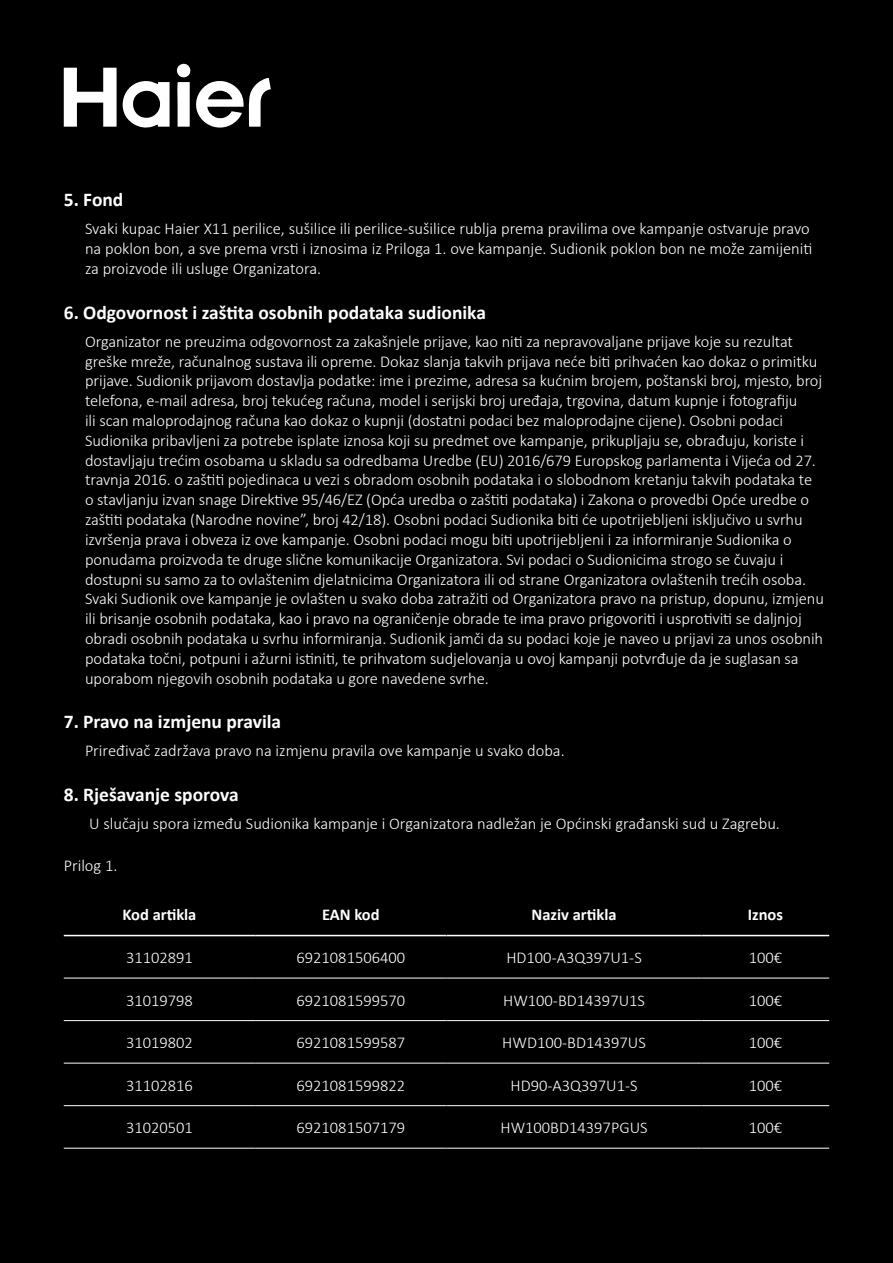
<style>
.page{position:relative;width:893px;height:1263px;background:#000}
.page>*{position:absolute;margin:0;border:0;box-sizing:border-box;transform-origin:0 0}
.t1{font:700 19.5px "Calibri";color:#fff}
.t2{font:300 16.5px/19.8px "Calibri";letter-spacing:-.005em;color:#fff}
.t3{font:700 16.5px "Calibri";color:#fff}
</style>
<div class="page">
<svg style="left:64px;top:63px;width:207px;height:65px"></svg>
<hr style="left:64px;top:935px;width:191px;height:1px;background:#fff">
<hr style="left:255px;top:935px;width:191px;height:1px;background:#fff">
<hr style="left:446px;top:935px;width:256px;height:1px;background:#fff">
<hr style="left:702px;top:935px;width:127px;height:1px;background:#fff">
<hr style="left:64px;top:978px;width:191px;height:1px;background:#fff">
<hr style="left:255px;top:978px;width:191px;height:1px;background:#fff">
<hr style="left:446px;top:978px;width:256px;height:1px;background:#fff">
<hr style="left:702px;top:978px;width:127px;height:1px;background:#fff">
<hr style="left:64px;top:1020px;width:191px;height:1px;background:#fff">
<hr style="left:255px;top:1020px;width:191px;height:1px;background:#fff">
<hr style="left:446px;top:1020px;width:256px;height:1px;background:#fff">
<hr style="left:702px;top:1020px;width:127px;height:1px;background:#fff">
<hr style="left:64px;top:1063px;width:191px;height:1px;background:#fff">
<hr style="left:255px;top:1063px;width:191px;height:1px;background:#fff">
<hr style="left:446px;top:1063px;width:256px;height:1px;background:#fff">
<hr style="left:702px;top:1063px;width:127px;height:1px;background:#fff">
<hr style="left:64px;top:1105px;width:191px;height:1px;background:#fff">
<hr style="left:255px;top:1105px;width:191px;height:1px;background:#fff">
<hr style="left:446px;top:1105px;width:256px;height:1px;background:#fff">
<hr style="left:702px;top:1105px;width:127px;height:1px;background:#fff">
<hr style="left:64px;top:1148px;width:191px;height:1px;background:#fff">
<hr style="left:255px;top:1148px;width:191px;height:1px;background:#fff">
<hr style="left:446px;top:1148px;width:256px;height:1px;background:#fff">
<hr style="left:702px;top:1148px;width:127px;height:1px;background:#fff">
<p class="t1" style="left:64px;top:186px;width:61px">5. Fond</p>
<p class="t2" style="left:85px;top:219px;width:729px">Svaki kupac Haier X11 perilice, sušilice ili perilice-sušilice rublja prema pravilima ove kampanje ostvaruje pravo na poklon bon, a sve prema vrsti i iznosima iz Priloga 1. ove kampanje. Sudionik poklon bon ne može zamijeniti za proizvode ili usluge Organizatora.</p>
<p class="t1" style="left:64px;top:298px;width:424px">6. Odgovornost i zaštita osobnih podataka sudionika</p>
<p class="t2" style="left:85px;top:331px;width:740px">Organizator ne preuzima odgovornost za zakašnjele prijave, kao niti za nepravovaljane prijave koje su rezultat greške mreže, računalnog sustava ili opreme. Dokaz slanja takvih prijava neće biti prihvaćen kao dokaz o primitku prijave. Sudionik prijavom dostavlja podatke: ime i prezime, adresa sa kućnim brojem, poštanski broj, mjesto, broj telefona, e-mail adresa, broj tekućeg računa, model i serijski broj uređaja, trgovina, datum kupnje i fotografiju<br>ili scan maloprodajnog računa kao dokaz o kupnji (dostatni podaci bez maloprodajne cijene). Osobni podaci Sudionika pribavljeni za potrebe isplate iznosa koji su predmet ove kampanje, prikupljaju se, obrađuju, koriste i dostavljaju trećim osobama u skladu sa odredbama Uredbe (EU) 2016/679 Europskog parlamenta i Vijeća od 27. travnja 2016. o zaštiti pojedinaca u vezi s obradom osobnih podataka i o slobodnom kretanju takvih podataka te o stavljanju izvan snage Direktive 95/46/EZ (Opća uredba o zaštiti podataka) i Zakona o provedbi Opće uredbe o zaštiti podataka (Narodne novine”, broj 42/18). Osobni podaci Sudionika biti će upotrijebljeni isključivo u svrhu izvršenja prava i obveza iz ove kampanje. Osobni podaci mogu biti upotrijebljeni i za informiranje Sudionika o ponudama proizvoda te druge slične komunikacije Organizatora. Svi podaci o Sudionicima strogo se čuvaju i dostupni su samo za to ovlaštenim djelatnicima Organizatora ili od strane Organizatora ovlaštenih trećih osoba.<br>Svaki Sudionik ove kampanje je ovlašten u svako doba zatražiti od Organizatora pravo na pristup, dopunu, izmjenu ili brisanje osobnih podataka, kao i pravo na ograničenje obrade te ima pravo prigovoriti i usprotiviti se daljnjoj obradi osobnih podataka u svrhu informiranja. Sudionik jamči da su podaci koje je naveo u prijavi za unos osobnih podataka točni, potpuni i ažurni istiniti, te prihvatom sudjelovanja u ovoj kampanji potvrđuje da je suglasan sa uporabom njegovih osobnih podataka u gore navedene svrhe.</p>
<p class="t1" style="left:64px;top:708px;width:219px">7. Pravo na izmjenu pravila</p>
<p class="t2" style="left:85px;top:741px;width:481px">Priređivač zadržava pravo na izmjenu pravila ove kampanje u svako doba.</p>
<p class="t1" style="left:64px;top:781px;width:177px">8. Rješavanje sporova</p>
<p class="t2" style="left:89px;top:814px;width:692px">U slučaju spora između Sudionika kampanje i Organizatora nadležan je Općinski građanski sud u Zagrebu.</p>
<p class="t2" style="left:64px;top:855px;width:55px">Prilog 1.</p>
<p class="t3" style="left:122px;top:903px;width:76px">Kod artikla</p>
<p class="t3" style="left:322px;top:903px;width:59px">EAN kod</p>
<p class="t3" style="left:532px;top:903px;width:86px">Naziv artikla</p>
<p class="t3" style="left:748px;top:903px;width:37px">Iznos</p>
<p class="t2" style="left:126px;top:947px;width:68px">31102891</p>
<p class="t2" style="left:296px;top:947px;width:110px">6921081506400</p>
<p class="t2" style="left:506px;top:947px;width:137px">HD100-A3Q397U1-S</p>
<p class="t2" style="left:749px;top:947px;width:35px">100€</p>
<p class="t2" style="left:126px;top:990px;width:68px">31019798</p>
<p class="t2" style="left:296px;top:990px;width:110px">6921081599570</p>
<p class="t2" style="left:503px;top:990px;width:143px">HW100-BD14397U1S</p>
<p class="t2" style="left:749px;top:990px;width:35px">100€</p>
<p class="t2" style="left:126px;top:1032px;width:68px">31019802</p>
<p class="t2" style="left:296px;top:1032px;width:110px">6921081599587</p>
<p class="t2" style="left:502px;top:1032px;width:145px">HWD100-BD14397US</p>
<p class="t2" style="left:749px;top:1032px;width:35px">100€</p>
<p class="t2" style="left:126px;top:1075px;width:68px">31102816</p>
<p class="t2" style="left:296px;top:1075px;width:110px">6921081599822</p>
<p class="t2" style="left:510px;top:1075px;width:129px">HD90-A3Q397U1-S</p>
<p class="t2" style="left:749px;top:1075px;width:35px">100€</p>
<p class="t2" style="left:126px;top:1117px;width:68px">31020501</p>
<p class="t2" style="left:296px;top:1117px;width:110px">6921081507179</p>
<p class="t2" style="left:500px;top:1117px;width:149px">HW100BD14397PGUS</p>
<p class="t2" style="left:749px;top:1117px;width:35px">100€</p>
</div>
